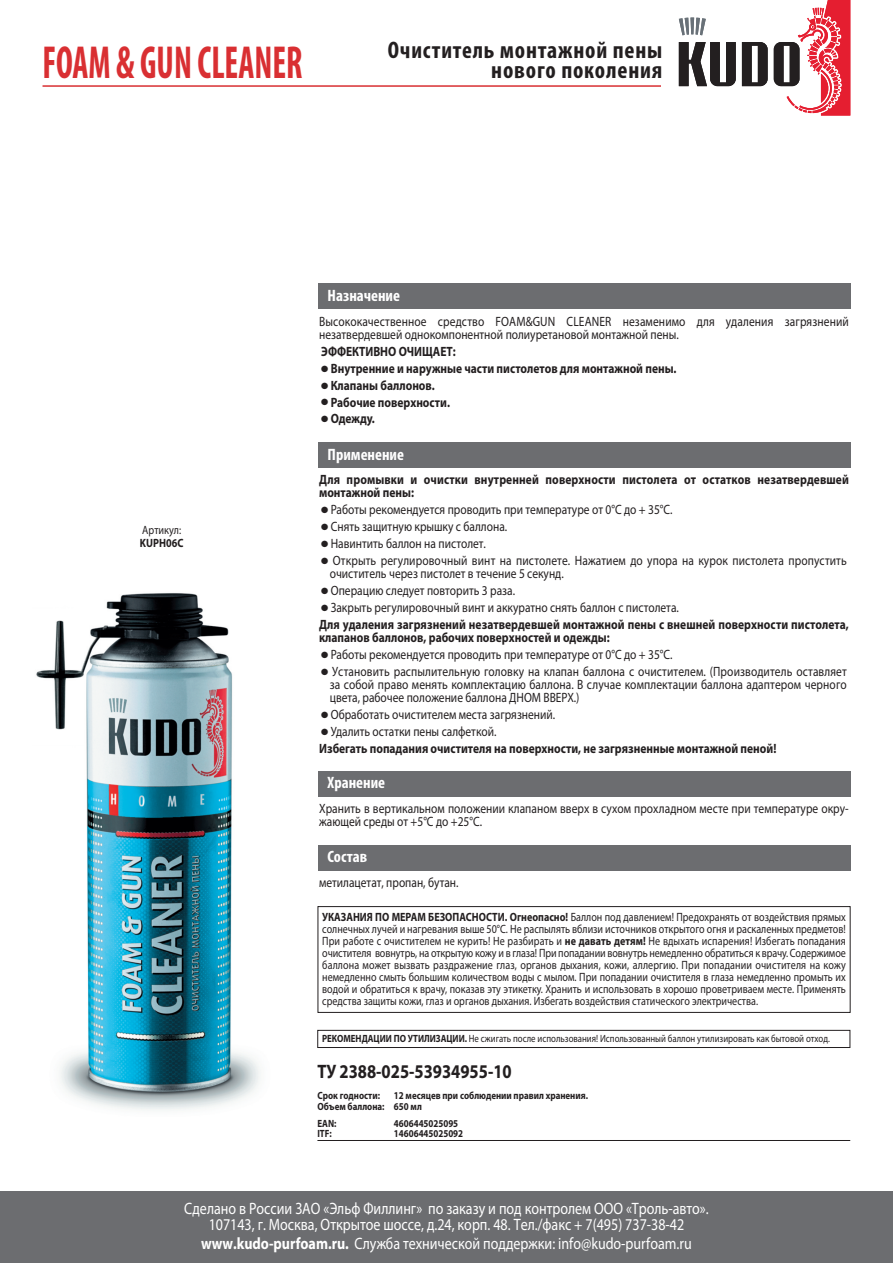
<style>
.page{position:relative;width:893px;height:1263px;background:#fff}
.page>*{position:absolute;margin:0;border:0;box-sizing:border-box;transform-origin:0 0}
.t1{font:700 condensed 46.5px "Myriad Pro";color:#d92f32;scale:.75 1}
.t2{font:700 condensed 24px/19.5px "Myriad Pro";letter-spacing:.035em;color:#231f20;text-align:right}
.t3{font:19.5px "Myriad C Bold";color:#231f20;scale:.85 1}
.t4{font:16.5px/16.5px "Myriad C";color:#fff;text-align:center;scale:.85 1}
.t5{font:700 condensed 16.5px "Myriad Pro";color:#fff}
.t6{font:13.5px/13px "Myriad C";color:#231f20;scale:.85 1}
.t7{font:13.5px/13.2px "Myriad C Bold";color:#231f20;scale:.85 1}
.t8{font:12px/12px "Myriad C";color:#231f20;text-align:justify;scale:.84 1}
.t9{font:12px "Myriad C";color:#231f20;scale:.85 1}
.t10{font:12px "Myriad C Bold";color:#231f20;scale:.85 1}
.t11{font:10.5px/10.5px "Myriad C Bold";color:#231f20;scale:.85 1}
.t12{font:10.5px "Myriad C";color:#231f20;scale:.84 1}
.s1{font-family:"Myriad C Bold"}
</style>
<div class="page">
<img style="left:36px;top:593px;width:224px;height:517px">
<div style="left:318px;top:284px;width:532px;height:25px;background:#6c6d70"></div>
<div style="left:318px;top:443px;width:532px;height:25px;background:#6c6d70"></div>
<div style="left:318px;top:771px;width:532px;height:26px;background:#6c6d70"></div>
<div style="left:318px;top:845px;width:532px;height:25px;background:#6c6d70"></div>
<div style="left:0;top:1191px;width:893px;height:72px;background:#6c6d70"></div>
<hr style="left:317px;top:1140px;width:533px;height:1px;background:#231f20">
<div style="left:318px;top:906px;width:532px;height:107px;border:1px solid #231f20"></div>
<div style="left:317px;top:1030px;width:533px;height:18px;border:1px solid #231f20"></div>
<svg style="left:679px;top:0;width:171px;height:116px"></svg>
<hr style="left:43px;top:85px;width:618px;height:2px;background:#d92f32">
<h1 class="t1" style="left:43px;top:46px;width:348px">FOAM &amp; GUN CLEANER</h1>
<h2 class="t2" style="left:388px;top:43px;width:276px">Очиститель монтажной пены нового поколения</h2>
<p class="t5" style="left:328px;top:289px;width:74px">Назначение</p>
<p class="t6" style="left:319px;top:316px;width:625px">Высококачественное средство FOAM&amp;GUN CLEANER незаменимо для удаления загрязнений незатвердевшей однокомпонентной полиуретановой монтажной пены.</p>
<p class="t7" style="left:321px;top:346px;width:160px">ЭФФЕКТИВНО ОЧИЩАЕТ:</p>
<p class="t7" style="left:321px;top:363px;width:420px">● Внутренние и наружные части пистолетов для монтажной пены.</p>
<p class="t7" style="left:321px;top:380px;width:135px">● Клапаны баллонов.</p>
<p class="t7" style="left:321px;top:396px;width:153px">● Рабочие поверхности.</p>
<p class="t7" style="left:321px;top:413px;width:64px">● Одежду.</p>
<p class="t9" style="left:142px;top:525px;width:47px">Артикул:</p>
<p class="t10" style="left:140px;top:538px;width:53px">KUPH06C</p>
<p class="t5" style="left:328px;top:448px;width:78px">Применение</p>
<p class="t7" style="left:319px;top:474px;width:625px">Для промывки и очистки внутренней поверхности пистолета от остатков незатвердевшей монтажной пены:</p>
<p class="t6" style="left:321px;top:504px;width:415px">● Работы рекомендуется проводить при температуре от 0°С до + 35°С.</p>
<p class="t6" style="left:321px;top:521px;width:220px">● Снять защитную крышку с баллона.</p>
<p class="t6" style="left:321px;top:538px;width:195px">● Навинтить баллон на пистолет.</p>
<p class="t6" style="left:330px;top:555px;width:610px;text-indent:-8px">● Открыть регулировочный винт на пистолете. Нажатием до упора на курок пистолета пропустить очиститель через пистолет в течение 5 секунд.</p>
<p class="t6" style="left:321px;top:585px;width:229px">● Операцию следует повторить 3 раза.</p>
<p class="t6" style="left:321px;top:602px;width:422px">● Закрыть регулировочный винт и аккуратно снять баллон с пистолета.</p>
<p class="t7" style="left:319px;top:619px;width:625px">Для удаления загрязнений незатвердевшей монтажной пены с внешней поверхности пистолета, клапанов баллонов, рабочих поверхностей и одежды:</p>
<p class="t6" style="left:321px;top:649px;width:415px">● Работы рекомендуется проводить при температуре от 0°С до + 35°С.</p>
<p class="t6" style="left:330px;top:666px;width:610px;text-align:justify;text-indent:-8px">● Установить распылительную головку на клапан баллона с очистителем. (Производитель оставляет за собой право менять комплектацию баллона. В случае комплектации баллона адаптером черного цвета, рабочее положение баллона ДНОМ ВВЕРХ.)</p>
<p class="t6" style="left:321px;top:709px;width:277px">● Обработать очистителем места загрязнений.</p>
<p class="t6" style="left:321px;top:726px;width:208px">● Удалить остатки пены салфеткой.</p>
<p class="t7" style="left:319px;top:743px;width:539px">Избегать попадания очистителя на поверхности, не загрязненные монтажной пеной!</p>
<p class="t5" style="left:328px;top:777px;width:59px">Хранение</p>
<p class="t6" style="left:319px;top:803px;width:625px">Хранить в вертикальном положении клапаном вверх в сухом прохладном месте при температуре окру&shy;жающей среды от +5°С до +25°С.</p>
<p class="t5" style="left:328px;top:850px;width:41px">Состав</p>
<p class="t6" style="left:319px;top:877px;width:166px">метилацетат, пропан, бутан.</p>
<p class="t8" style="left:322px;top:911px;width:625px"><span class="s1">УКАЗАНИЯ ПО МЕРАМ БЕЗОПАСНОСТИ. Огнеопасно!</span> Баллон под давлением! Предохранять от воздействия прямых солнечных лучей и нагревания выше 50°С. Не распылять вблизи источников открытого огня и раскаленных предметов!<br>При работе с очистителем не курить! Не разбирать и <span class="s1">не давать детям!</span> Не вдыхать испарения! Избегать попадания очистителя вовнутрь, на открытую кожу и в глаза! При попадании вовнутрь немедленно обратиться к врачу. Содержимое баллона может вызвать раздражение глаз, органов дыхания, кожи, аллергию. При попадании очистителя на кожу немедленно смыть большим количеством воды с мылом. При попадании очистителя в глаза немедленно промыть их водой и обратиться к врачу, показав эту этикетку. Хранить и использовать в хорошо проветриваем месте. Применять средства защиты кожи, глаз и органов дыхания. Избегать воздействия статического электричества.</p>
<p class="t12" style="left:322px;top:1034px;width:606px"><span class="s1">РЕКОМЕНДАЦИИ ПО УТИЛИЗАЦИИ.</span> Не сжигать после использования! Использованный баллон утилизировать как бытовой отход.</p>
<h3 class="t3" style="left:317px;top:1064px;width:230px">ТУ 2388-025-53934955-10</h3>
<p class="t11" style="left:317px;top:1091px;width:75px">Срок годности:</p>
<p class="t11" style="left:317px;top:1091px;width:320px;text-indent:77px">12 месяцев при соблюдении правил хранения.<br>Объем баллона: 650 мл</p>
<p class="t11" style="left:317px;top:1119px;width:24px">EAN:</p>
<p class="t11" style="left:394px;top:1119px;width:77px">4606445025095</p>
<p class="t11" style="left:317px;top:1129px;width:18px">ITF:</p>
<p class="t11" style="left:394px;top:1129px;width:83px">14606445025092</p>
<p class="t4" style="left:184px;top:1201px;width:618px">Сделано в России ЗАО «Эльф Филлинг» по заказу и под контролем ООО «Троль-авто».<br>107143, г. Москва, Открытое шоссе, д.24, корп. 48. Тел./факс + 7(495) 737-38-42</p>
<p class="t4" style="left:201px;top:1236px;width:578px"><span class="s1">www.kudo-purfoam.ru.</span> Служба технической поддержки: info@kudo-purfoam.ru</p>
</div>
